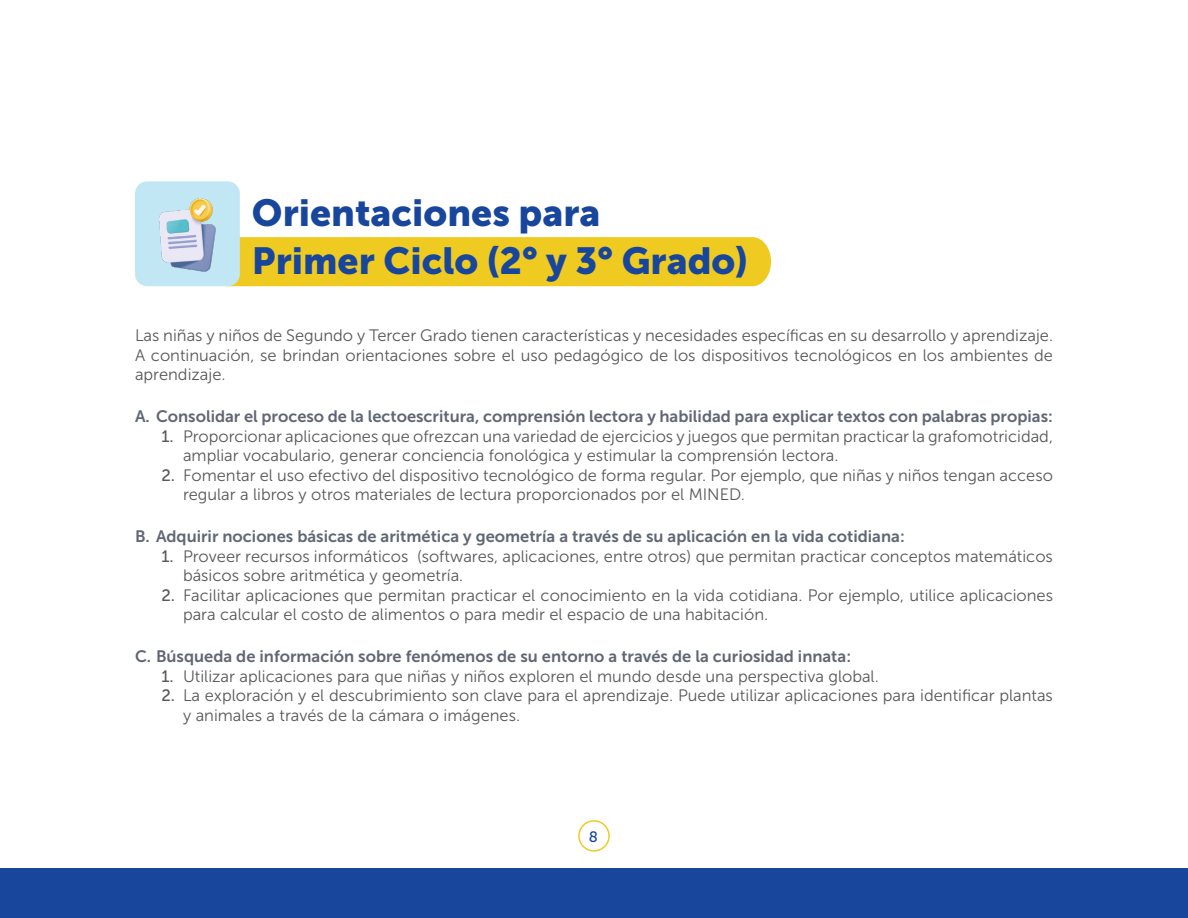
<style>
.page{position:relative;width:1188px;height:918px;background:#fff}
.page>*{position:absolute;margin:0;border:0;box-sizing:border-box;transform-origin:0 0}
.TITULOS{font:37.5px "Museo Sans 900";color:#18469d}
.PARRAFOS{font:16.5px/19.5px "Museo Sans 300";color:#57585a}
.t1{font:16.5px "Museo Sans 700";color:#5f6774}
.t2{font:15px "Museo Sans 500";color:#18469d}
.s1{font-family:"Museo Sans 500"}
</style>
<div class="page">
<div style="left:0;top:869px;width:1188px;height:49px;background:#18469d"></div>
<div style="left:578px;top:820px;width:32px;height:32px;border:2px solid #efcb22;border-radius:50%"></div>
<div style="left:231px;top:237px;width:540px;height:49px;background:#efcb22"></div>
<div style="left:135px;top:181px;width:105px;height:105px;background:#c1e7f4;border-radius:12px"></div>
<img style="left:159px;top:198px;width:57px;height:74px">
<p class="TITULOS" style="left:252px;top:191px;width:350px">Orientaciones para</p>
<p class="TITULOS" style="left:252px;top:239px;width:498px">Primer Ciclo (2° y 3° Grado)</p>
<p class="PARRAFOS" style="left:135px;top:326px;width:920px;text-align:justify">Las niñas y niños de Segundo y Tercer Grado tienen características y necesidades específicas en su desarrollo y aprendizaje.<br>A continuación, se brindan orientaciones sobre el uso pedagógico de los dispositivos tecnológicos en los ambientes de aprendizaje.</p>
<p class="t1" style="left:135px;top:407px;width:919px">A. Consolidar el proceso de la lectoescritura, comprensión lectora y habilidad para explicar textos con palabras propias:</p>
<p class="PARRAFOS" style="left:183px;top:426px;width:872px;text-indent:-22px"><span class="s1">1.</span> Proporcionar aplicaciones que ofrezcan una variedad de ejercicios y juegos que permitan practicar la grafomotricidad, ampliar vocabulario, generar conciencia fonológica y estimular la comprensión lectora.</p>
<p class="PARRAFOS" style="left:183px;top:465px;width:871px;text-indent:-22px"><span class="s1">2.</span> Fomentar el uso efectivo del dispositivo tecnológico de forma regular. Por ejemplo, que niñas y niños tengan acceso regular a libros y otros materiales de lectura proporcionados por el MINED.</p>
<p class="t1" style="left:135px;top:527px;width:771px">B. Adquirir nociones básicas de aritmética y geometría a través de su aplicación en la vida cotidiana:</p>
<p class="PARRAFOS" style="left:183px;top:546px;width:871px;text-indent:-22px"><span class="s1">1.</span> Proveer recursos informáticos (softwares, aplicaciones, entre otros) que permitan practicar conceptos matemáticos básicos sobre aritmética y geometría.</p>
<p class="PARRAFOS" style="left:183px;top:585px;width:872px;text-indent:-22px"><span class="s1">2.</span> Facilitar aplicaciones que permitan practicar el conocimiento en la vida cotidiana. Por ejemplo, utilice aplicaciones para calcular el costo de alimentos o para medir el espacio de una habitación.</p>
<p class="t1" style="left:135px;top:647px;width:718px">C. Búsqueda de información sobre fenómenos de su entorno a través de la curiosidad innata:</p>
<p class="PARRAFOS" style="left:161px;top:666px;width:719px"><span class="s1">1.</span> Utilizar aplicaciones para que niñas y niños exploren el mundo desde una perspectiva global.</p>
<p class="PARRAFOS" style="left:183px;top:686px;width:871px;text-indent:-22px"><span class="s1">2.</span> La exploración y el descubrimiento son clave para el aprendizaje. Puede utilizar aplicaciones para identificar plantas y animales a través de la cámara o imágenes.</p>
<p class="t2" style="left:589px;top:828px;width:11px">8</p>
</div>
